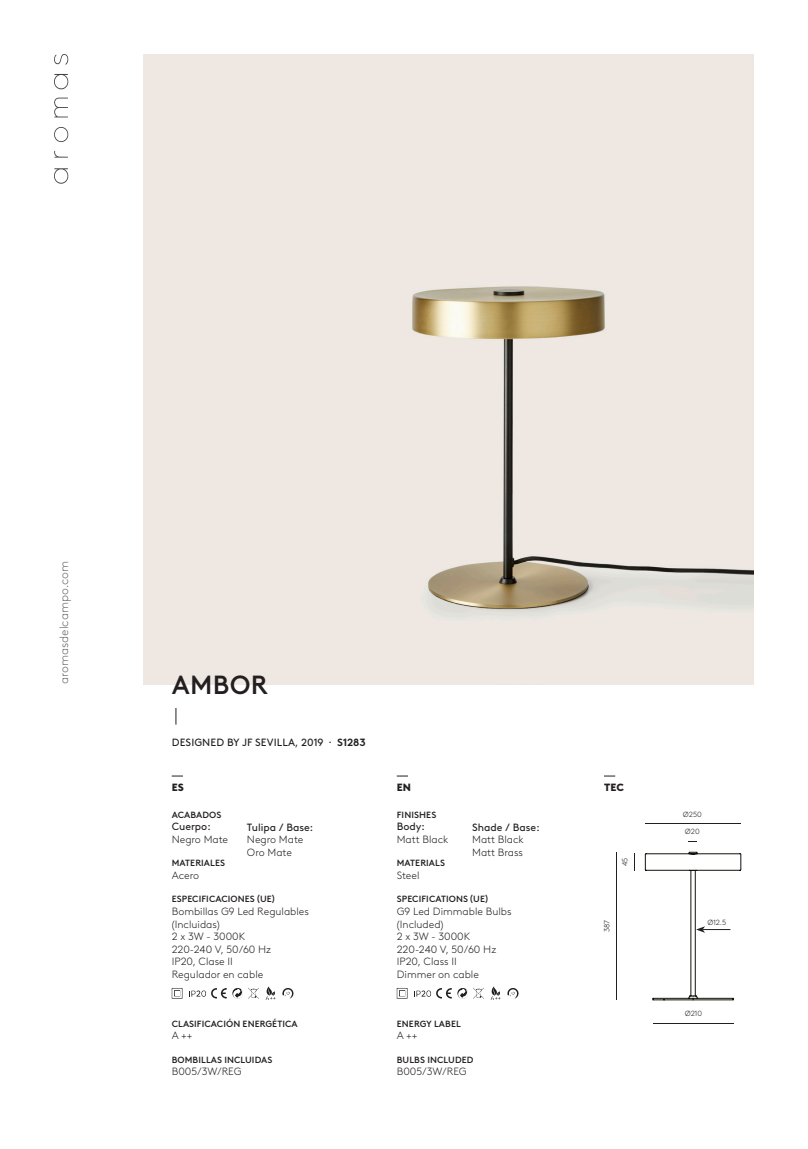
<style>
.page{position:relative;width:808px;height:1149px;background:#fff}
.page>*{position:absolute;margin:0;border:0;box-sizing:border-box;transform-origin:0 0}
.t1{font:500 26.25px "Brown LL";letter-spacing:.01em;color:#231f20}
.t2{font:300 12px "Brown LL";color:#6c6d70}
.t3{font:300 10.5px "Brown LL";color:#231f20}
.t4{font:10.5px "Brown LL";color:#231f20}
.t5{font:900 10.5px "Brown LL";letter-spacing:.01em;color:#231f20}
.t6{font:500 9px "Brown LL";letter-spacing:.01em;color:#231f20}
.t7{font:300 7.5px "Brown LL";color:#231f20}
.s1{font-weight:700}
</style>
<div class="page">
<svg style="left:54px;top:168px;width:14px;height:16px"></svg>
<svg style="left:54px;top:74px;width:14px;height:15px"></svg>
<svg style="left:54px;top:151px;width:14px;height:6px"></svg>
<svg style="left:54px;top:127px;width:14px;height:15px"></svg>
<svg style="left:54px;top:98px;width:14px;height:19px"></svg>
<svg style="left:54px;top:54px;width:14px;height:11px"></svg>
<div style="left:144px;top:54px;width:610px;height:630px;background:#eee7e2"></div>
<svg style="left:176px;top:708px;width:1px;height:16px"></svg>
<svg style="left:282px;top:988px;width:12px;height:10px"></svg>
<svg style="left:189px;top:987px;width:70px;height:11px"></svg>
<svg style="left:266px;top:986px;width:9px;height:13px"></svg>
<svg style="left:172px;top:988px;width:10px;height:10px"></svg>
<svg style="left:507px;top:988px;width:12px;height:10px"></svg>
<svg style="left:414px;top:987px;width:70px;height:11px"></svg>
<svg style="left:491px;top:986px;width:9px;height:13px"></svg>
<svg style="left:397px;top:988px;width:10px;height:10px"></svg>
<hr style="left:645px;top:823px;width:96px;height:1px;background:#231f20">
<hr style="left:653px;top:1022px;width:81px;height:1px;background:#231f20">
<hr style="left:616px;top:851px;width:1px;height:148px;background:#231f20">
<svg style="left:634px;top:853px;width:1px;height:17px"></svg>
<svg style="left:645px;top:851px;width:96px;height:148px"></svg>
<p class="t2" style="left:56px;top:684px;width:125px;rotate:-90deg">aromasdelcampo.com</p>
<p class="t1" style="left:172px;top:664px;width:97px">AMBOR</p>
<p class="t4" style="left:172px;top:734px;width:195px">DESIGNED BY JF SEVILLA, 2019 · <span class="s1">S1283</span></p>
<p class="t5" style="left:172px;top:779px;width:14px">ES</p>
<p class="t5" style="left:397px;top:779px;width:16px">EN</p>
<p class="t5" style="left:604px;top:779px;width:21px">TEC</p>
<p class="t6" style="left:172px;top:807px;width:51px">ACABADOS</p>
<p class="t4" style="left:172px;top:818px;width:41px">Cuerpo:</p>
<p class="t3" style="left:172px;top:831px;width:58px">Negro Mate</p>
<p class="t6" style="left:172px;top:856px;width:55px">MATERIALES</p>
<p class="t3" style="left:172px;top:867px;width:29px">Acero</p>
<p class="t6" style="left:172px;top:892px;width:105px">ESPECIFICACIONES (UE)</p>
<p class="t3" style="left:172px;top:903px;width:139px">Bombillas G9 Led Regulables</p>
<p class="t3" style="left:172px;top:916px;width:49px">(Incluidas)</p>
<p class="t3" style="left:172px;top:928px;width:75px">2 x 3W - 3000K</p>
<p class="t3" style="left:172px;top:941px;width:101px">220-240 V, 50/60 Hz</p>
<p class="t3" style="left:172px;top:954px;width:63px">IP20, Clase II</p>
<p class="t3" style="left:172px;top:966px;width:93px">Regulador en cable</p>
<p class="t6" style="left:172px;top:1016px;width:127px">CLASIFICACIÓN ENERGÉTICA</p>
<p class="t3" style="left:172px;top:1027px;width:22px">A ++</p>
<p class="t6" style="left:172px;top:1052px;width:102px">BOMBILLAS INCLUIDAS</p>
<p class="t3" style="left:172px;top:1063px;width:71px">B005/3W/REG</p>
<p class="t4" style="left:247px;top:818px;width:68px">Tulipa / Base:</p>
<p class="t3" style="left:247px;top:831px;width:58px">Negro Mate</p>
<p class="t3" style="left:247px;top:844px;width:46px">Oro Mate</p>
<p class="t6" style="left:397px;top:807px;width:41px">FINISHES</p>
<p class="t4" style="left:397px;top:818px;width:30px">Body:</p>
<p class="t3" style="left:397px;top:831px;width:53px">Matt Black</p>
<p class="t6" style="left:397px;top:856px;width:50px">MATERIALS</p>
<p class="t3" style="left:397px;top:867px;width:24px">Steel</p>
<p class="t6" style="left:397px;top:892px;width:93px">SPECIFICATIONS (UE)</p>
<p class="t3" style="left:397px;top:903px;width:116px">G9 Led Dimmable Bulbs</p>
<p class="t3" style="left:397px;top:916px;width:48px">(Included)</p>
<p class="t3" style="left:397px;top:928px;width:75px">2 x 3W - 3000K</p>
<p class="t3" style="left:397px;top:941px;width:101px">220-240 V, 50/60 Hz</p>
<p class="t3" style="left:397px;top:954px;width:62px">IP20, Class II</p>
<p class="t3" style="left:397px;top:966px;width:84px">Dimmer on cable</p>
<p class="t4" style="left:472px;top:818px;width:69px">Shade / Base:</p>
<p class="t3" style="left:472px;top:831px;width:53px">Matt Black</p>
<p class="t3" style="left:472px;top:844px;width:52px">Matt Brass</p>
<p class="t6" style="left:397px;top:1016px;width:66px">ENERGY LABEL</p>
<p class="t3" style="left:397px;top:1027px;width:22px">A ++</p>
<p class="t6" style="left:397px;top:1052px;width:78px">BULBS INCLUDED</p>
<p class="t3" style="left:397px;top:1063px;width:71px">B005/3W/REG</p>
<p class="t7" style="left:619px;top:866px;width:10px;rotate:-90deg">45</p>
<p class="t7" style="left:602px;top:932px;width:14px;rotate:-90deg">387</p>
<p class="t7" style="left:683px;top:808px;width:20px">Ø250</p>
<p class="t7" style="left:685px;top:826px;width:16px">Ø20</p>
<p class="t7" style="left:707px;top:916px;width:20px">Ø12.5</p>
<p class="t7" style="left:685px;top:1008px;width:19px">Ø210</p>
</div>
